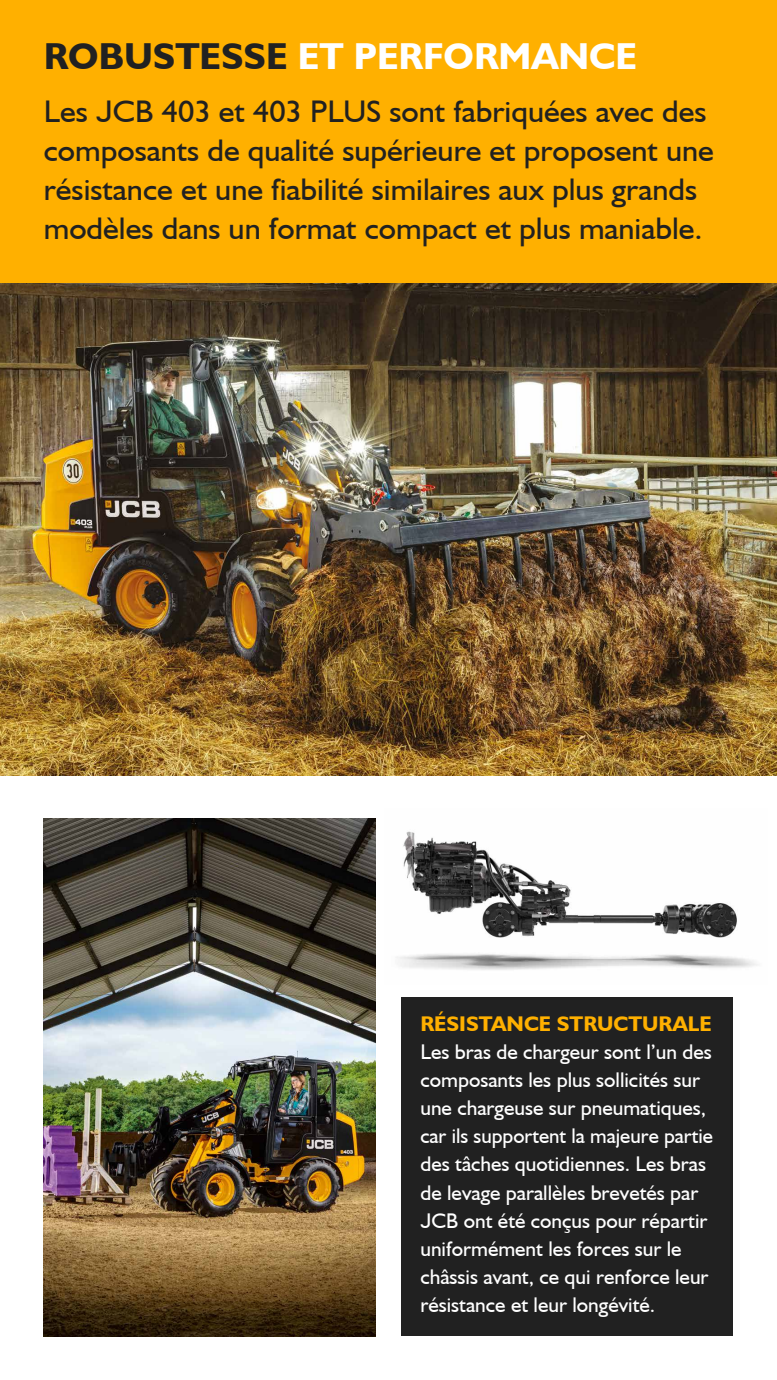
<style>
.page{position:relative;width:777px;height:1380px;background:#fff}
.page>*{position:absolute;margin:0;border:0;box-sizing:border-box;transform-origin:0 0}
.t1{font:700 37.5px "JCB Euro";color:#fff}
.t2{font:31.25px/39.1px "JCB Euro Roman";color:#212121}
.t3{font:21.25px/28.1px "JCB Euro Roman";color:#fff}
.t4{font:700 21.25px "JCB Euro";color:#ffb000}
.s1{color:#212121}
</style>
<div class="page">
<img style="left:0;top:282px;width:776px;height:493px">
<div style="left:0;top:0;width:776px;height:282px;background:#ffb000"></div>
<img style="left:44px;top:819px;width:331px;height:517px">
<div style="left:401px;top:998px;width:331px;height:338px;background:#212121"></div>
<img style="left:396px;top:831px;width:362px;height:139px">
<h1 class="t1" style="left:44px;top:33px;width:594px"><span class="s1">ROBUSTESSE</span> ET PERFORMANCE</h1>
<h2 class="t2" style="left:44px;top:91px;width:671px">Les JCB 403 et 403 PLUS sont fabriquées avec des composants de qualité supérieure et proposent une résistance et une fiabilité similaires aux plus grands modèles dans un format compact et plus maniable.</h2>
<p class="t4" style="left:420px;top:1010px;width:292px">RÉSISTANCE STRUCTURALE</p>
<p class="t3" style="left:420px;top:1037px;width:294px">Les bras de chargeur sont l’un des composants les plus sollicités sur une chargeuse sur pneumatiques, car ils supportent la majeure partie des tâches quotidiennes. Les bras de levage parallèles brevetés par JCB ont été conçus pour répartir uniformément les forces sur le châssis avant, ce qui renforce leur résistance et leur longévité.</p>
</div>
